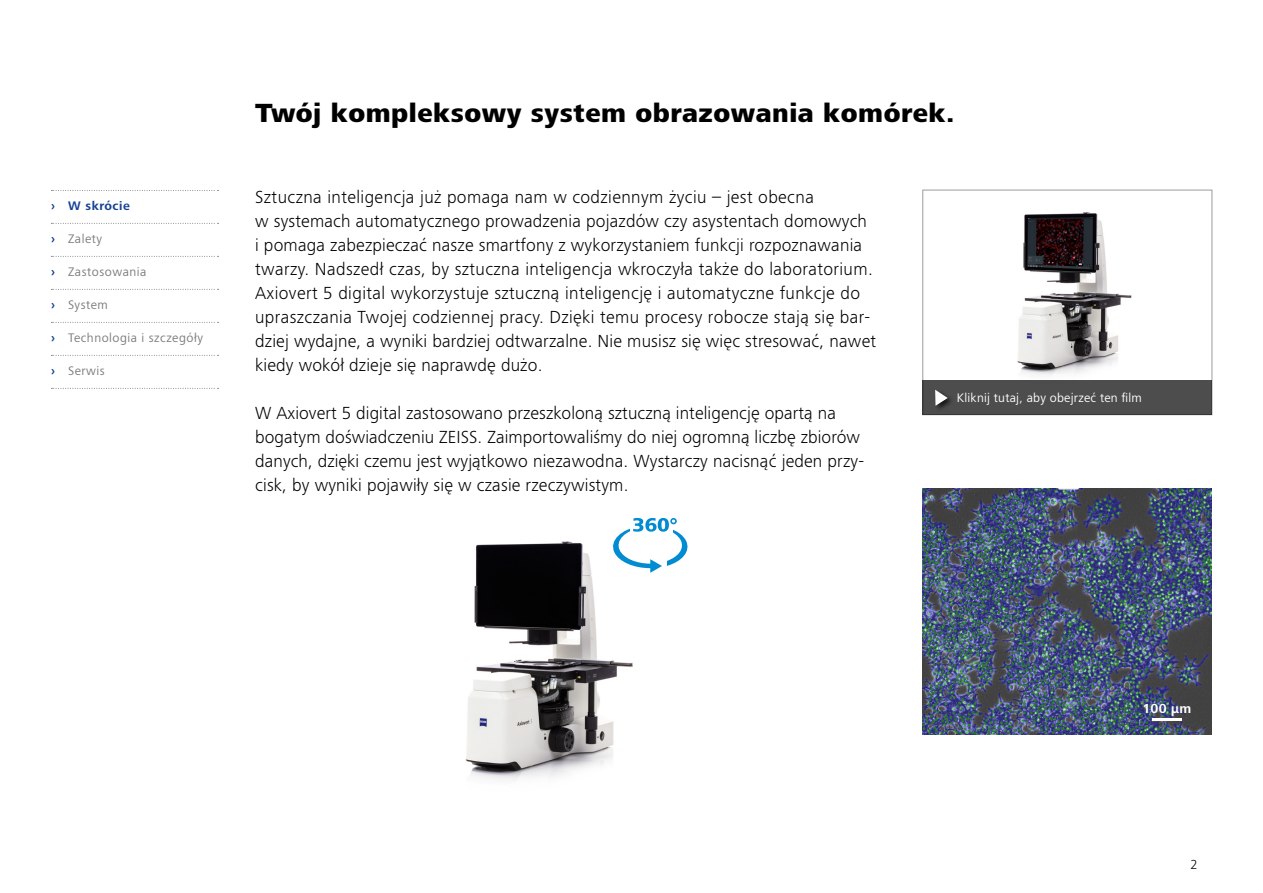
<style>
.page{position:relative;width:1263px;height:893px;background:#fff}
.page>*{position:absolute;margin:0;border:0;box-sizing:border-box;transform-origin:0 0}
.Headline_bold{font:800 27px "ZEISS Frutiger Next W1 G";letter-spacing:.02em;color:#000}
.Intro_light{font:300 18px/24px "ZEISS Frutiger Next W1 G";letter-spacing:.01em;color:#000}
.Scale_Bar{font:700 13.5px "ZEISS Frutiger Next W1 G";color:#fff}
.t1{font:300 13.5px "ZEISS Frutiger Next W1 G";color:#000}
.t2{font:12.75px "ZEISS Frutiger Next W1 G";letter-spacing:.04em;color:#7c7b7b}
.youtubelinktext{font:12.75px "ZEISS Frutiger Next W1 G";letter-spacing:.02em;color:#fff}
.t3{font:700 12.75px "ZEISS Frutiger Next W1 G";letter-spacing:.04em;color:#164194}
.s1{font-weight:700;color:#164194}
</style>
<div class="page">
<img style="left:923px;top:488px;width:289px;height:246px">
<hr style="left:1152px;top:718px;width:30px;height:2px;background:#fff">
<img style="left:924px;top:212px;width:286px;height:169px">
<div style="left:922px;top:190px;width:290px;height:225px;border:1px solid #9d9d9c"></div>
<img style="left:465px;top:541px;width:168px;height:239px">
<svg style="left:609px;top:518px;width:79px;height:55px"></svg>
<div style="left:923px;top:381px;width:289px;height:34px;background:#4d4d4d"></div>
<div style="left:933px;top:389px;width:22px;height:24px;background:#000;opacity:.75"></div>
<svg style="left:935px;top:390px;width:13px;height:16px"></svg>
<svg style="left:51px;top:190px;width:168px;height:1px"></svg>
<svg style="left:51px;top:223px;width:168px;height:1px"></svg>
<svg style="left:51px;top:256px;width:168px;height:1px"></svg>
<svg style="left:51px;top:289px;width:168px;height:1px"></svg>
<svg style="left:51px;top:322px;width:168px;height:1px"></svg>
<svg style="left:51px;top:355px;width:168px;height:1px"></svg>
<svg style="left:51px;top:388px;width:168px;height:1px"></svg>
<p class="t3" style="left:51px;top:197px;width:80px">› W skrócie</p>
<p class="t2" style="left:51px;top:230px;width:53px"><span class="s1">›</span> Zalety</p>
<p class="t2" style="left:51px;top:263px;width:97px"><span class="s1">›</span> Zastosowania</p>
<p class="t2" style="left:51px;top:296px;width:58px"><span class="s1">›</span> System</p>
<p class="t2" style="left:51px;top:329px;width:153px"><span class="s1">›</span> Technologia i szczegóły</p>
<p class="t2" style="left:51px;top:362px;width:55px"><span class="s1">›</span> Serwis</p>
<p class="Headline_bold" style="left:255px;top:93px;width:701px">Twój kompleksowy system obrazowania komórek.</p>
<p class="Intro_light" style="left:255px;top:184px;width:622px">Sztuczna inteligencja już pomaga nam w codziennym życiu – jest obecna<br>w systemach automatycznego prowadzenia pojazdów czy asystentach domowych<br>i pomaga zabezpieczać nasze smartfony z wykorzystaniem funkcji rozpoznawania twarzy. Nadszedł czas, by sztuczna inteligencja wkroczyła także do laboratorium.<br>Axiovert 5 digital wykorzystuje sztuczną inteligencję i automatyczne funkcje do upraszczania Twojej codziennej pracy. Dzięki temu procesy robocze stają się bar&shy;dziej wydajne, a wyniki bardziej odtwarzalne. Nie musisz się więc stresować, nawet kiedy wokół dzieje się naprawdę dużo.</p>
<p class="Intro_light" style="left:255px;top:400px;width:610px">W Axiovert 5 digital zastosowano przeszkoloną sztuczną inteligencję opartą na bogatym doświadczeniu ZEISS. Zaimportowaliśmy do niej ogromną liczbę zbiorów danych, dzięki czemu jest wyjątkowo niezawodna. Wystarczy nacisnąć jeden przy&shy;cisk, by wyniki pojawiły się w czasie rzeczywistym.</p>
<p class="youtubelinktext" style="left:957px;top:389px;width:187px">Kliknij tutaj, aby obejrzeć ten film</p>
<p class="Scale_Bar" style="left:1142px;top:699px;width:50px">100 µm</p>
<p class="t1" style="left:1190px;top:855px;width:9px">2</p>
</div>
